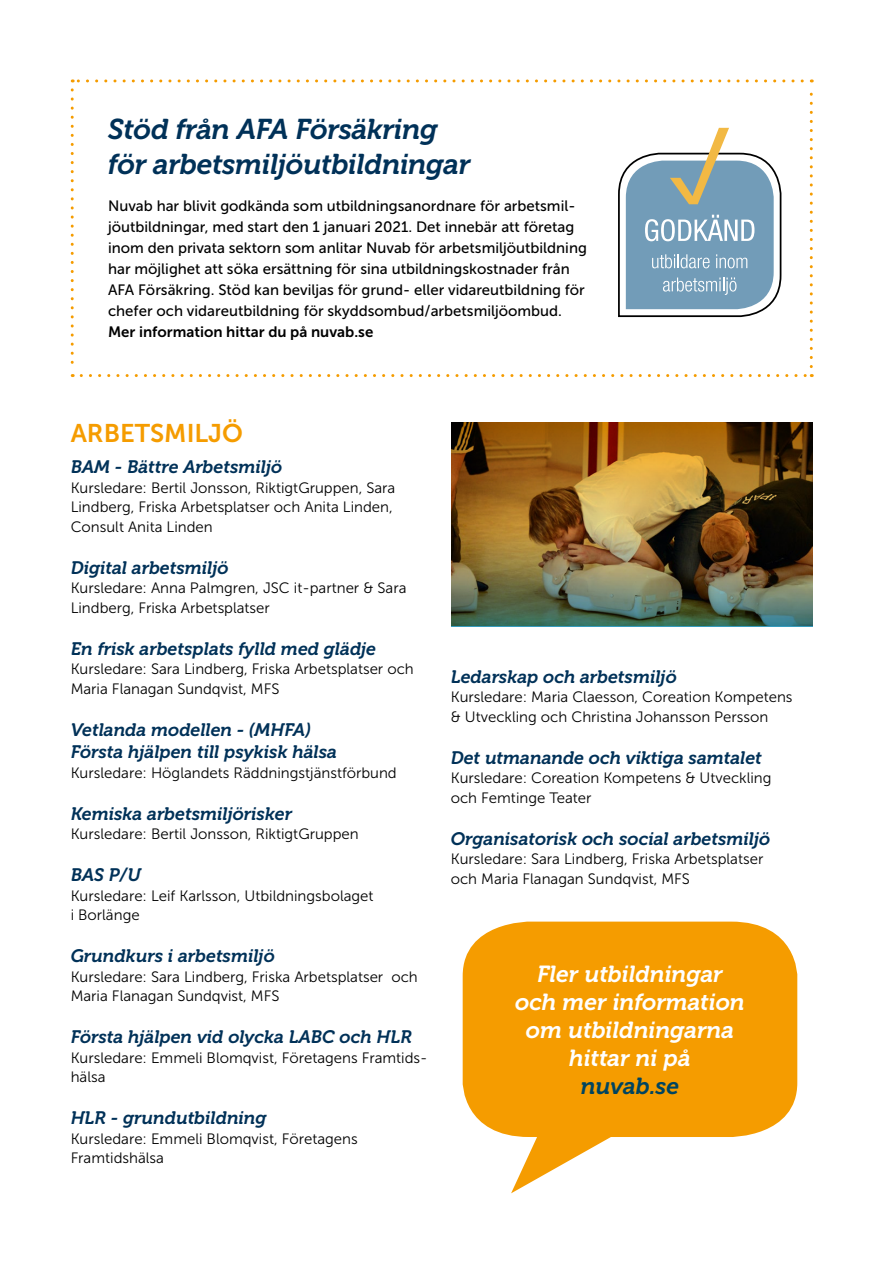
<style>
.page{position:relative;width:893px;height:1263px;background:#fff}
.page>*{position:absolute;margin:0;border:0;box-sizing:border-box;transform-origin:0 0}
.t1{font:italic 28.5px/34.5px "Museo 700";letter-spacing:-.01em;color:#003158}
.t2{font:25.5px "Museo Sans 700";color:#f59c00}
.t3{font:italic 23.1px/28px "Museo 700";color:#fff;text-align:center}
.t4{font:italic 23.1px "Museo 700";color:#004460}
.t5{font:italic 18px/22.5px "Museo 700";color:#003158}
.t6{font:15px/19.5px "Museo Sans 300";color:#000}
.t7{font:15px/21px "Museo Sans 500";color:#000}
.t8{font:15px "Museo Sans 700";color:#000}
</style>
<div class="page">
<svg style="left:463px;top:921px;width:334px;height:272px;fill:#f59c00"></svg>
<img style="left:451px;top:422px;width:362px;height:205px">
<svg style="left:71px;top:90px;width:3px;height:287px"></svg>
<svg style="left:81px;top:374px;width:731px;height:3px"></svg>
<svg style="left:810px;top:79px;width:3px;height:288px"></svg>
<svg style="left:72px;top:79px;width:730px;height:3px"></svg>
<svg style="left:618px;top:128px;width:163px;height:189px"></svg>
<h1 class="t1" style="left:108px;top:112px;width:364px">Stöd från AFA Försäkring för arbetsmiljöutbildningar</h1>
<p class="t7" style="left:108px;top:196px;width:480px">Nuvab har blivit godkända som utbildningsanordnare för arbetsmil&shy;jöutbildningar, med start den 1 januari 2021. Det innebär att företag inom den privata sektorn som anlitar Nuvab för arbetsmiljöutbildning har möjlighet att söka ersättning för sina utbildningskostnader från AFA Försäkring. Stöd kan beviljas för grund- eller vidareutbildning för chefer och vidareutbildning för skyddsombud/arbetsmiljöombud.</p>
<p class="t8" style="left:108px;top:324px;width:267px">Mer information hittar du på nuvab.se</p>
<h2 class="t2" style="left:71px;top:419px;width:174px">ARBETSMILJÖ</h2>
<p class="t5" style="left:71px;top:456px;width:213px">BAM - Bättre Arbetsmiljö</p>
<p class="t6" style="left:71px;top:478px;width:326px">Kursledare: Bertil Jonsson, RiktigtGruppen, Sara<br>Lindberg, Friska Arbetsplatser och Anita Linden,<br>Consult Anita Linden</p>
<p class="t5" style="left:71px;top:556px;width:159px">Digital arbetsmiljö</p>
<p class="t6" style="left:71px;top:578px;width:337px">Kursledare: Anna Palmgren, JSC it-partner &amp; Sara<br>Lindberg, Friska Arbetsplatser</p>
<p class="t5" style="left:71px;top:637px;width:307px">En frisk arbetsplats fylld med glädje</p>
<p class="t6" style="left:71px;top:659px;width:345px">Kursledare: Sara Lindberg, Friska Arbetsplatser och<br>Maria Flanagan Sundqvist, MFS</p>
<p class="t5" style="left:71px;top:718px;width:268px">Vetlanda modellen - (MHFA)<br>Första hjälpen till psykisk hälsa</p>
<p class="t6" style="left:71px;top:763px;width:328px">Kursledare: Höglandets Räddningstjänstförbund</p>
<p class="t5" style="left:71px;top:802px;width:223px">Kemiska arbetsmiljörisker</p>
<p class="t6" style="left:71px;top:824px;width:289px">Kursledare: Bertil Jonsson, RiktigtGruppen</p>
<p class="t5" style="left:71px;top:864px;width:72px">BAS P/U</p>
<p class="t6" style="left:71px;top:886px;width:304px">Kursledare: Leif Karlsson, Utbildningsbolaget i Borlänge</p>
<p class="t5" style="left:71px;top:945px;width:206px">Grundkurs i arbetsmiljö</p>
<p class="t6" style="left:71px;top:967px;width:349px">Kursledare: Sara Lindberg, Friska Arbetsplatser och<br>Maria Flanagan Sundqvist, MFS</p>
<p class="t5" style="left:71px;top:1026px;width:343px">Första hjälpen vid olycka LABC och HLR</p>
<p class="t6" style="left:71px;top:1048px;width:358px">Kursledare: Emmeli Blomqvist, Företagens Framtids&shy;hälsa</p>
<p class="t5" style="left:71px;top:1107px;width:197px">HLR - grundutbildning</p>
<p class="t6" style="left:71px;top:1129px;width:289px">Kursledare: Emmeli Blomqvist, Företagens<br>Framtidshälsa</p>
<p class="t5" style="left:451px;top:665px;width:228px">Ledarskap och arbetsmiljö</p>
<p class="t6" style="left:451px;top:687px;width:343px">Kursledare: Maria Claesson, Coreation Kompetens &amp; Utveckling och Christina Johansson Persson</p>
<p class="t5" style="left:451px;top:746px;width:313px">Det utmanande och viktiga samtalet</p>
<p class="t6" style="left:451px;top:768px;width:322px">Kursledare: Coreation Kompetens &amp; Utveckling och Femtinge Teater</p>
<p class="t5" style="left:451px;top:827px;width:321px">Organisatorisk och social arbetsmiljö</p>
<p class="t6" style="left:451px;top:849px;width:314px">Kursledare: Sara Lindberg, Friska Arbetsplatser och Maria Flanagan Sundqvist, MFS</p>
<h3 class="t3" style="left:515px;top:960px;width:231px">Fler utbildningar och mer information om utbildningarna hittar ni på</h3>
<h3 class="t4" style="left:581px;top:1073px;width:100px">nuvab.se</h3>
</div>
